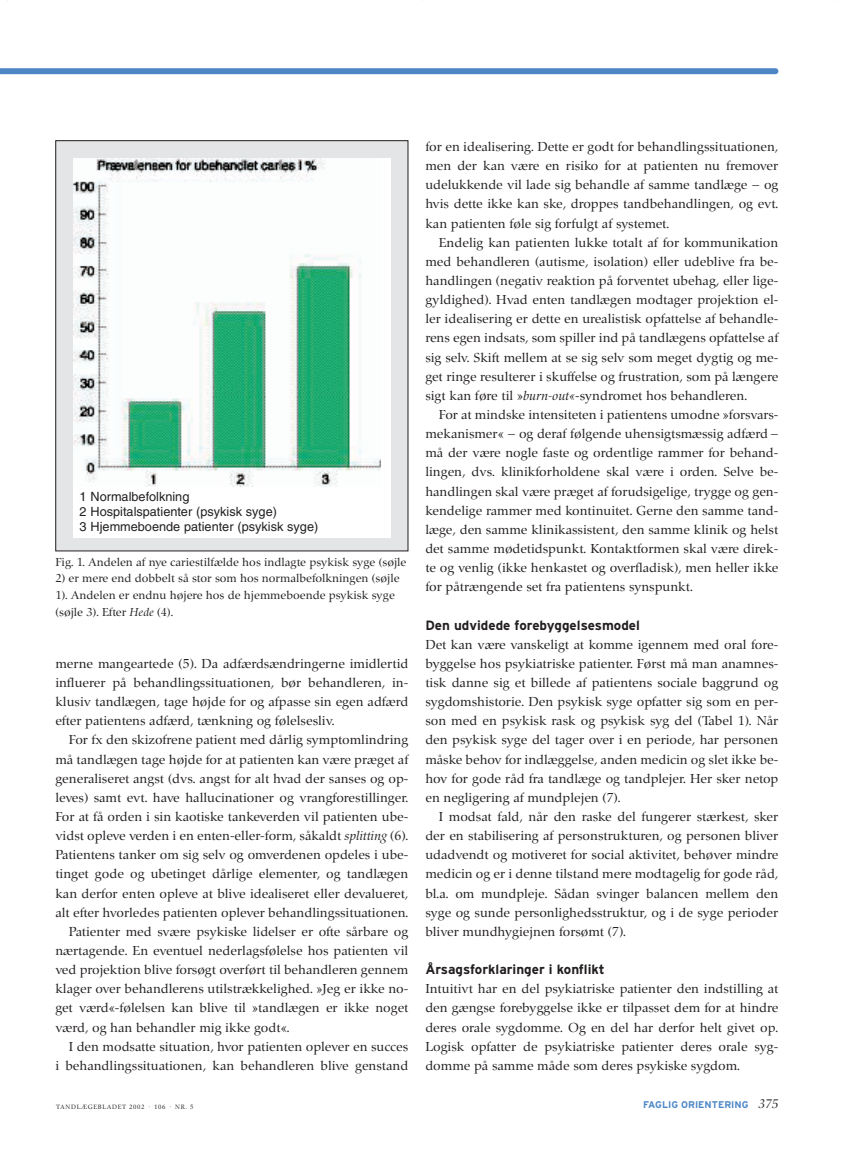
<style>
.page{position:relative;width:844px;height:1174px;background:#fff}
.page>*{position:absolute;margin:0;border:0;box-sizing:border-box;transform-origin:0 0}
.t1{font:13.5px/19.2px "Zapf Renais SB";color:#231f20;text-align:justify}
.t2{font:700 13.5px "Interstate";color:#231f20}
.t3{font:12.75px/15px "Helvetica";color:#231f20}
.t4{font:12px/16.8px "Zapf Renais SB";color:#231f20}
.t5{font:700 9.75px "Interstate";color:#4d87c6}
.t6{font:6.45px "Zapf Renais SB";letter-spacing:.11em;color:#231f20}
.s1{font-style:italic}
.s2{font-family:"Zapf Renais SB";font-weight:400;font-style:italic;font-size:13.5px;color:#231f20}
</style>
<div class="page">
<svg style="left:0;top:0;width:838px;height:552px"></svg>
<p class="t3" style="left:80px;top:490px;width:240px">1 Normalbefolkning<br>2 Hospitalspatienter (psykisk syge)<br>3 Hjemmeboende patienter (psykisk syge)</p>
<p class="t4" style="left:55px;top:554px;width:353px">Fig. 1. Andelen af nye cariestilfælde hos indlagte psykisk syge (søjle</p>
<p class="t4" style="left:55px;top:571px;width:346px">2) er mere end dobbelt så stor som hos normalbefolkningen (søjle<br>1). Andelen er endnu højere hos de hjemmeboende psykisk syge (søjle 3). Efter <span class="s1">Hede</span> (4).</p>
<p class="t1" style="left:55px;top:655px;width:354px">merne mangeartede (5). Da adfærdsændringerne imidlertid influerer på behandlingssituationen, bør behandleren, in&shy;klusiv tandlægen, tage højde for og afpasse sin egen adfærd efter patientens adfærd, tænkning og følelsesliv.</p>
<p class="t1" style="left:69px;top:731px;width:341px">For fx den skizofrene patient med dårlig symptomlindring</p>
<p class="t1" style="left:55px;top:751px;width:354px">må tandlægen tage højde for at patienten kan være præget af</p>
<p class="t1" style="left:55px;top:770px;width:354px">generaliseret angst (dvs. angst for alt hvad der sanses og op-</p>
<p class="t1" style="left:55px;top:789px;width:354px">leves) samt evt. have hallucinationer og vrangforestillinger.</p>
<p class="t1" style="left:55px;top:808px;width:354px">For at få orden i sin kaotiske tankeverden vil patienten ube-</p>
<p class="t1" style="left:55px;top:827px;width:354px">vidst opleve verden i en enten-eller-form, såkaldt <span class="s1">splitting</span> (6).</p>
<p class="t1" style="left:55px;top:846px;width:354px">Patientens tanker om sig selv og omverdenen opdeles i ube-</p>
<p class="t1" style="left:55px;top:865px;width:354px">tinget gode og ubetinget dårlige elementer, og tandlægen</p>
<p class="t1" style="left:55px;top:884px;width:354px">kan derfor enten opleve at blive idealiseret eller devalueret,</p>
<p class="t1" style="left:55px;top:904px;width:354px">alt efter hvorledes patienten oplever behandlingssituationen.</p>
<p class="t1" style="left:69px;top:923px;width:341px">Patienter med svære psykiske lidelser er ofte sårbare og</p>
<p class="t1" style="left:55px;top:942px;width:354px">nærtagende. En eventuel nederlagsfølelse hos patienten vil</p>
<p class="t1" style="left:55px;top:961px;width:354px">ved projektion blive forsøgt overført til behandleren gennem</p>
<p class="t1" style="left:55px;top:980px;width:354px">klager over behandlerens utilstrækkelighed. »Jeg er ikke no-</p>
<p class="t1" style="left:55px;top:999px;width:354px">get værd«-følelsen kan blive til »tandlægen er ikke noget</p>
<p class="t1" style="left:55px;top:1018px;width:236px">værd, og han behandler mig ikke godt«.</p>
<p class="t1" style="left:69px;top:1038px;width:341px">I den modsatte situation, hvor patienten oplever en succes</p>
<p class="t1" style="left:55px;top:1057px;width:354px">i behandlingssituationen, kan behandleren blive genstand</p>
<p class="t1" style="left:425px;top:138px;width:354px">for en idealisering. Dette er godt for behandlingssituationen, men der kan være en risiko for at patienten nu fremover udelukkende vil lade sig behandle af samme tandlæge – og hvis dette ikke kan ske, droppes tandbehandlingen, og evt. kan patienten føle sig forfulgt af systemet.</p>
<p class="t1" style="left:425px;top:234px;width:354px;text-indent:13px">Endelig kan patienten lukke totalt af for kommunikation med behandleren (autisme, isolation) eller udeblive fra be&shy;handlingen (negativ reaktion på forventet ubehag, eller lige&shy;gyldighed). Hvad enten tandlægen modtager projektion el&shy;ler idealisering er dette en urealistisk opfattelse af behandle&shy;rens egen indsats, som spiller ind på tandlægens opfattelse af sig selv. Skift mellem at se sig selv som meget dygtig og me&shy;get ringe resulterer i skuffelse og frustration, som på længere sigt kan føre til »<span class="s1">burn-out«</span>-syndromet hos behandleren.</p>
<p class="t1" style="left:425px;top:406px;width:354px;text-indent:13px">For at mindske intensiteten i patientens umodne »forsvars&shy;mekanismer« – og deraf følgende uhensigtsmæssig adfærd – må der være nogle faste og ordentlige rammer for behand&shy;lingen, dvs. klinikforholdene skal være i orden. Selve be&shy;handlingen skal være præget af forudsigelige, trygge og gen&shy;kendelige rammer med kontinuitet. Gerne den samme tand&shy;læge, den samme klinikassistent, den samme klinik og helst det samme mødetidspunkt. Kontaktformen skal være direk&shy;te og venlig (ikke henkastet og overfladisk), men heller ikke for påtrængende set fra patientens synspunkt.</p>
<p class="t2" style="left:425px;top:620px;width:216px">Den udvidede forebyggelsesmodel</p>
<p class="t1" style="left:425px;top:636px;width:354px">Det kan være vanskeligt at komme igennem med oral fore&shy;byggelse hos psykiatriske patienter. Først må man anamnes&shy;tisk danne sig et billede af patientens sociale baggrund og sygdomshistorie. Den psykisk syge opfatter sig som en per&shy;son med en psykisk rask og psykisk syg del (Tabel 1). Når den psykisk syge del tager over i en periode, har personen måske behov for indlæggelse, anden medicin og slet ikke be&shy;hov for gode råd fra tandlæge og tandplejer. Her sker netop en negligering af mundplejen (7).</p>
<p class="t1" style="left:425px;top:808px;width:354px;text-indent:13px">I modsat fald, når den raske del fungerer stærkest, sker der en stabilisering af personstrukturen, og personen bliver udadvendt og motiveret for social aktivitet, behøver mindre medicin og er i denne tilstand mere modtagelig for gode råd, bl.a. om mundpleje. Sådan svinger balancen mellem den syge og sunde personlighedsstruktur, og i de syge perioder bliver mundhygiejnen forsømt (7).</p>
<p class="t2" style="left:425px;top:964px;width:181px">Årsagsforklaringer i konflikt</p>
<p class="t1" style="left:425px;top:980px;width:354px">Intuitivt har en del psykiatriske patienter den indstilling at den gængse forebyggelse ikke er tilpasset dem for at hindre deres orale sygdomme. Og en del har derfor helt givet op.<br>Logisk opfatter de psykiatriske patienter deres orale syg&shy;domme på samme måde som deres psykiske sygdom.</p>
<p class="t6" style="left:56px;top:1103px;width:139px">TANDLÆGEBLADET 2002 · 106 · NR. 5</p>
<p class="t5" style="left:643px;top:1101px;width:137px">FAGLIG ORIENTERING <span class="s2">375</span></p>
</div>
